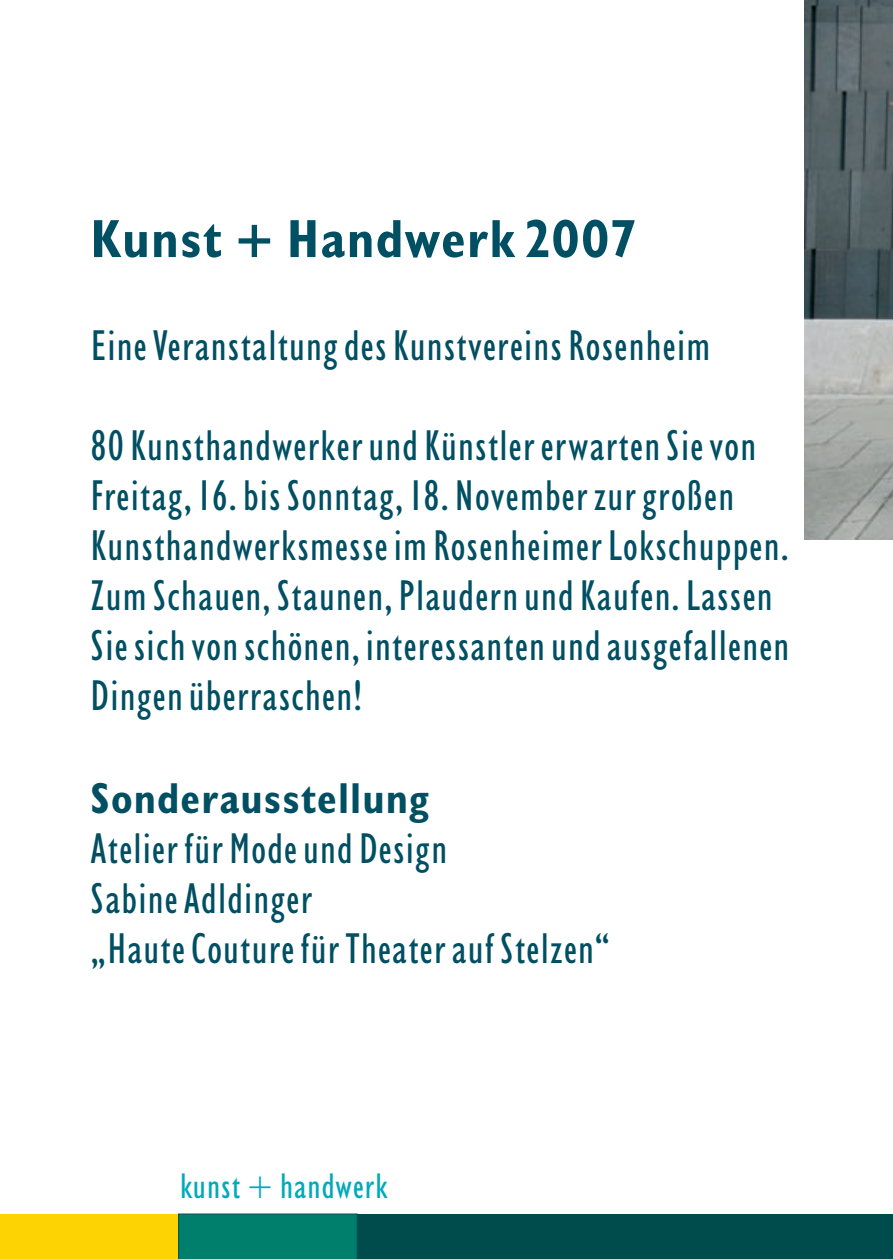
<style>
.page{position:relative;width:893px;height:1259px;background:#fff}
.page>*{position:absolute;margin:0;border:0;box-sizing:border-box;transform-origin:0 0}
.t1{font:700 condensed 54px "Humanist 521 BT";letter-spacing:.04em;color:#004f62}
.t2{font:condensed 43.5px/50.1px "Humanist 521 BT";letter-spacing:.03em;color:#004f62}
.t3{font:700 condensed 43.5px "Humanist 521 BT";letter-spacing:.04em;color:#004f62}
.t4{font:condensed 36px "Humanist 521 BT";letter-spacing:.03em;color:#00aabc}
</style>
<div class="page">
<div style="left:357px;top:1214px;width:536px;height:45px;background:#004b4b"></div>
<div style="left:0;top:1214px;width:179px;height:45px;background:#fed304"></div>
<div style="left:178px;top:1213px;width:180px;height:46px;background:#00806c"></div>
<hr style="left:892px;top:1214px;width:1px;height:45px;background:#ed1845">
<img style="left:805px;top:0;width:88px;height:539px">
<p class="t1" style="left:91px;top:216px;width:546px">Kunst + Handwerk 2007</p>
<p class="t2" style="left:91px;top:323px;width:621px">Eine Veranstaltung des Kunstvereins Rosenheim</p>
<p class="t2" style="left:91px;top:423px;width:700px">80 Kunsthandwerker und Künstler erwarten Sie von Freitag, 16. bis Sonntag, 18. November zur großen Kunsthandwerksmesse im Rosenheimer Lokschuppen.<br>Zum Schauen, Staunen, Plaudern und Kaufen. Lassen Sie sich von schönen, interessanten und ausgefallenen Dingen überraschen!</p>
<p class="t3" style="left:91px;top:779px;width:340px">Sonderausstellung</p>
<p class="t2" style="left:91px;top:826px;width:521px">Atelier für Mode und Design<br>Sabine Adldinger<br>„Haute Couture für Theater auf Stelzen“</p>
<p class="t4" style="left:180px;top:1170px;width:209px">kunst + handwerk</p>
</div>
